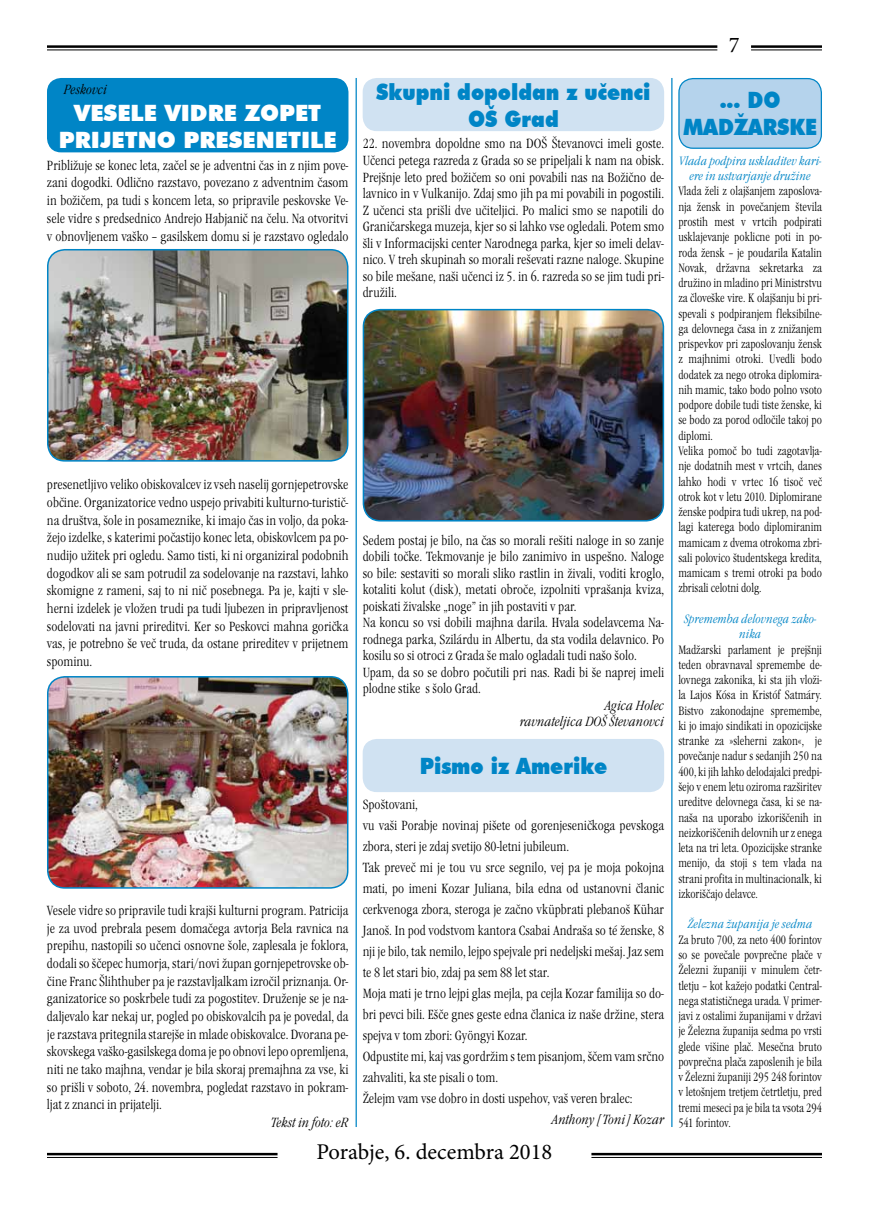
<style>
.page{position:relative;width:869px;height:1205px;background:#fff}
.page>*{position:absolute;margin:0;border:0;box-sizing:border-box;transform-origin:0 0}
.t1{font:900 22.5px/27px "Futura BT";color:#0085c6;text-align:center;scale:.9 1}
.t2{font:900 22.5px "Futura BT";color:#fff}
.t3{font:22.5px "Minion Pro";color:#000}
.t4{font:13.75px/17.6px "Garamond Itc TEE Ligh Cond";color:#000;text-align:justify}
.t5{font:13.75px/16.5px "Garamond Itc TEE Ligh Cond Ital";color:#000;text-align:right}
.t6{font:12.5px/15.2px "Garamond Itc TEE Ligh Cond";color:#000;text-align:justify;scale:.95 1}
.t7{font:12.5px/15.2px "Garamond Itc TEE Ligh Cond Ital";color:#0085c6;text-align:center}
</style>
<div class="page">
<hr style="left:750px;top:45px;width:71px;height:3px;background:#000">
<hr style="left:750px;top:50px;width:71px;height:1px;background:#000">
<hr style="left:47px;top:45px;width:670px;height:3px;background:#000">
<hr style="left:47px;top:50px;width:670px;height:1px;background:#000">
<hr style="left:47px;top:1153px;width:230px;height:2px;background:#000">
<hr style="left:47px;top:1157px;width:230px;height:1px;background:#000">
<hr style="left:591px;top:1153px;width:230px;height:2px;background:#000">
<hr style="left:591px;top:1157px;width:230px;height:1px;background:#000">
<div style="left:47px;top:78px;width:301px;height:74px;background:#0085c6;border-radius:14px"></div>
<div style="left:678px;top:79px;width:143px;height:69px;background:#b5d3ec;border-radius:14px"></div>
<div style="left:678px;top:78px;width:143px;height:71px;border:1px solid #0085c6;border-radius:14px"></div>
<hr style="left:671px;top:78px;width:1px;height:1049px;background:#0085c6">
<div style="left:362px;top:78px;width:301px;height:53px;background:#d0e2f2;border-radius:14px"></div>
<img style="left:48px;top:250px;width:299px;height:209px">
<div style="left:47px;top:249px;width:301px;height:213px;border:2px solid #0085c6;border-radius:17px"></div>
<img style="left:365px;top:310px;width:298px;height:211px">
<div style="left:362px;top:309px;width:301px;height:212px;border:2px solid #0085c6;border-radius:17px"></div>
<img style="left:48px;top:677px;width:299px;height:211px">
<div style="left:47px;top:676px;width:301px;height:212px;border:2px solid #0085c6;border-radius:17px"></div>
<hr style="left:355px;top:78px;width:1px;height:1049px;background:#0085c6">
<div style="left:362px;top:739px;width:301px;height:53px;background:#d0e2f2;border-radius:14px"></div>
<p class="t5" style="left:64px;top:81px;width:44px">Peskovci</p>
<h1 class="t1" style="left:376px;top:78px;width:306px">Skupni dopoldan z učenci</h1>
<h1 class="t2" style="left:74px;top:99px;width:248px">VESELE VIDRE ZOPET</h1>
<h1 class="t1" style="left:468px;top:105px;width:102px">OŠ Grad</h1>
<h1 class="t2" style="left:59px;top:126px;width:84px">PRIJETNO</h1>
<h1 class="t2" style="left:183px;top:126px;width:154px">PRESENETILE</h1>
<p class="t4" style="left:362px;top:136px;width:303px;line-height:16.5px">22. novembra dopoldne smo na DOŠ Števanovci imeli goste.<br>Učenci petega razreda z Grada so se pripeljali k nam na obisk.<br>Prejšnje leto pred božičem so oni povabili nas na Božično de&shy;lavnico in v Vulkanijo. Zdaj smo jih pa mi povabili in pogostili.<br>Z učenci sta prišli dve učiteljici. Po malici smo se napotili do Graničarskega muzeja, kjer so si lahko vse ogledali. Potem smo šli v Informacijski center Narodnega parka, kjer so imeli delav&shy;nico. V treh skupinah so morali reševati razne naloge. Skupine so bile mešane, naši učenci iz 5. in 6. razreda so se jim tudi pri&shy;družili.</p>
<p class="t4" style="left:47px;top:156px;width:303px">Približuje se konec leta, začel se je adventni čas in z njim pove&shy;zani dogodki. Odlično razstavo, povezano z adventnim časom in božičem, pa tudi s koncem leta, so pripravile peskovske Ve&shy;sele vidre s predsednico Andrejo Habjanič na čelu. Na otvoritvi v obnovljenem vaško – gasilskem domu si je razstavo ogledalo</p>
<p class="t4" style="left:47px;top:476px;width:303px">presenetljivo veliko obiskovalcev iz vseh naselij gornjepetrovske občine. Organizatorice vedno uspejo privabiti kulturno-turistič&shy;na društva, šole in posameznike, ki imajo čas in voljo, da poka&shy;žejo izdelke, s katerimi počastijo konec leta, obiskovlcem pa po&shy;nudijo užitek pri ogledu. Samo tisti, ki ni organiziral podobnih dogodkov ali se sam potrudil za sodelovanje na razstavi, lahko skomigne z rameni, saj to ni nič posebnega. Pa je, kajti v sle&shy;herni izdelek je vložen trudi pa tudi ljubezen in pripravljenost sodelovati na javni prireditvi. Ker so Peskovci mahna gorička vas, je potrebno še več truda, da ostane prireditev v prijetnem spominu.</p>
<p class="t4" style="left:47px;top:901px;width:303px">Vesele vidre so pripravile tudi krajši kulturni program. Patricija je za uvod prebrala pesem domačega avtorja Bela ravnica na prepihu, nastopili so učenci osnovne šole, zaplesala je foklora, dodali so ščepec humorja, stari/novi župan gornjepetrovske ob&shy;čine Franc Šlihthuber pa je razstavljalkam izročil priznanja. Or&shy;ganizatorice so poskrbele tudi za pogostitev. Druženje se je na&shy;daljevalo kar nekaj ur, pogled po obiskovalcih pa je povedal, da je razstava pritegnila starejše in mlade obiskovalce. Dvorana pe&shy;skovskega vaško-gasilskega doma je po obnovi lepo opremljena, niti ne tako majhna, vendar je bila skoraj premajhna za vse, ki so prišli v soboto, 24. novembra, pogledat razstavo in pokram&shy;ljat z znanci in prijatelji.</p>
<p class="t5" style="left:270px;top:1114px;width:79px">Tekst in foto: eR</p>
<p class="t4" style="left:362px;top:532px;width:303px;line-height:16.5px;text-align:left">Sedem postaj je bilo, na čas so morali rešiti naloge in so zanje dobili točke. Tekmovanje je bilo zanimivo in uspešno. Naloge so bile: sestaviti so morali sliko rastlin in živali, voditi kroglo, kotaliti kolut (disk), metati obroče, izpolniti vprašanja kviza, poiskati živalske „noge” in jih postaviti v par.<br>Na koncu so vsi dobili majhna darila. Hvala sodelavcema Na&shy;rodnega parka, Szilárdu in Albertu, da sta vodila delavnico. Po kosilu so si otroci z Grada še malo ogladali tudi našo šolo.<br>Upam, da so se dobro počutili pri nas. Radi bi še naprej imeli plodne stike s šolo Grad.</p>
<p class="t5" style="left:519px;top:697px;width:146px">Agica Holec<br>ravnateljica DOŠ Števanovci</p>
<h1 class="t1" style="left:419px;top:752px;width:210px">Pismo iz Amerike</h1>
<p class="t4" style="left:362px;top:794px;width:303px;line-height:21px;text-align:left">Spoštovani,<br>vu vaši Porabje novinaj pišete od gorenjeseničkoga pevskoga zbora, steri je zdaj svetijo 80-letni jubileum.<br>Tak preveč mi je tou vu srce segnilo, vej pa je moja pokojna mati, po imeni Kozar Juliana, bila edna od ustanovni članic cerkvenoga zbora, steroga je začno vküpbrati plebanoš Kühar Janoš. In pod vodstvom kantora Csabai Andraša so té ženske, 8 nji je bilo, tak nemilo, lejpo spejvale pri nedeljski mešaj. Jaz sem te 8 let stari bio, zdaj pa sem 88 let star.<br>Moja mati je trno lejpi glas mejla, pa cejla Kozar familija so do&shy;bri pevci bili. Ešče gnes geste edna članica iz naše držine, stera spejva v tom zbori: Gyöngyi Kozar.<br>Odpustite mi, kaj vas gordržim s tem pisanjom, ščem vam srčno zahvaliti, ka ste pisali o tom.<br>Želejm vam vse dobro in dosti uspehov, vaš veren bralec:</p>
<p class="t5" style="left:551px;top:1112px;width:114px">Anthony [Toni] Kozar</p>
<h1 class="t3" style="left:316px;top:1137px;width:237px">Porabje, 6. decembra 2018</h1>
<h1 class="t3" style="left:728px;top:30px;width:12px">7</h1>
<h1 class="t1" style="left:683px;top:87px;width:150px">... DO<br>MADŽARSKE</h1>
<p class="t7" style="left:678px;top:153px;width:144px">Vlada podpira uskladitev kari&shy;ere in ustvarjanje družine</p>
<p class="t6" style="left:678px;top:184px;width:153px;text-align:left">Vlada želi z olajšanjem zaposlova&shy;nja žensk in povečanjem števila prostih mest v vrtcih podpirati usklajevanje poklicne poti in po&shy;roda žensk – je poudarila Katalin<br>Novak, državna sekretarka za družino in mladino pri Ministrstvu za človeške vire. K olajšanju bi pri&shy;spevali s podpiranjem fleksibilne&shy;ga delovnega časa in z znižanjem prispevkov pri zaposlovanju žensk z majhnimi otroki. Uvedli bodo dodatek za nego otroka diplomira&shy;nih mamic, tako bodo polno vsoto podpore dobile tudi tiste ženske, ki se bodo za porod odločile takoj po diplomi.<br>Velika pomoč bo tudi zagotavlja&shy;nje dodatnih mest v vrtcih, danes lahko hodi v vrtec 16 tisoč več otrok kot v letu 2010. Diplomirane ženske podpira tudi ukrep, na pod&shy;lagi katerega bodo diplomiranim mamicam z dvema otrokoma zbri&shy;sali polovico študentskega kredita, mamicam s tremi otroki pa bodo zbrisali celotni dolg.</p>
<p class="t7" style="left:683px;top:612px;width:134px">Sprememba delovnega zako&shy;nika</p>
<p class="t6" style="left:678px;top:642px;width:153px">Madžarski parlament je prejšnji teden obravnaval spremembe de&shy;lovnega zakonika, ki sta jih vloži&shy;la Lajos Kósa in Kristóf Satmáry.<br>Bistvo zakonodajne spremembe, ki jo imajo sindikati in opozicijske stranke za »sleherni zakon«, je povečanje nadur s sedanjih 250 na 400, ki jih lahko delodajalci predpi&shy;šejo v enem letu oziroma razširitev ureditve delovnega časa, ki se na&shy;naša na uporabo izkoriščenih in neizkoriščenih delovnih ur z enega leta na tri leta. Opozicijske stranke menijo, da stoji s tem vlada na strani profita in multinacionalk, ki izkoriščajo delavce.</p>
<p class="t7" style="left:687px;top:917px;width:126px">Železna županija je sedma</p>
<p class="t6" style="left:678px;top:932px;width:153px">Za bruto 700, za neto 400 forintov so se povečale povprečne plače v Železni županiji v minulem četr&shy;tletju – kot kažejo podatki Central&shy;nega statističnega urada. V primer&shy;javi z ostalimi županijami v državi je Železna županija sedma po vrsti glede višine plač. Mesečna bruto povprečna plača zaposlenih je bila v Železni županiji 295 248 forintov v letošnjem tretjem četrtletju, pred tremi meseci pa je bila ta vsota 294<br>541 forintov.</p>
</div>
